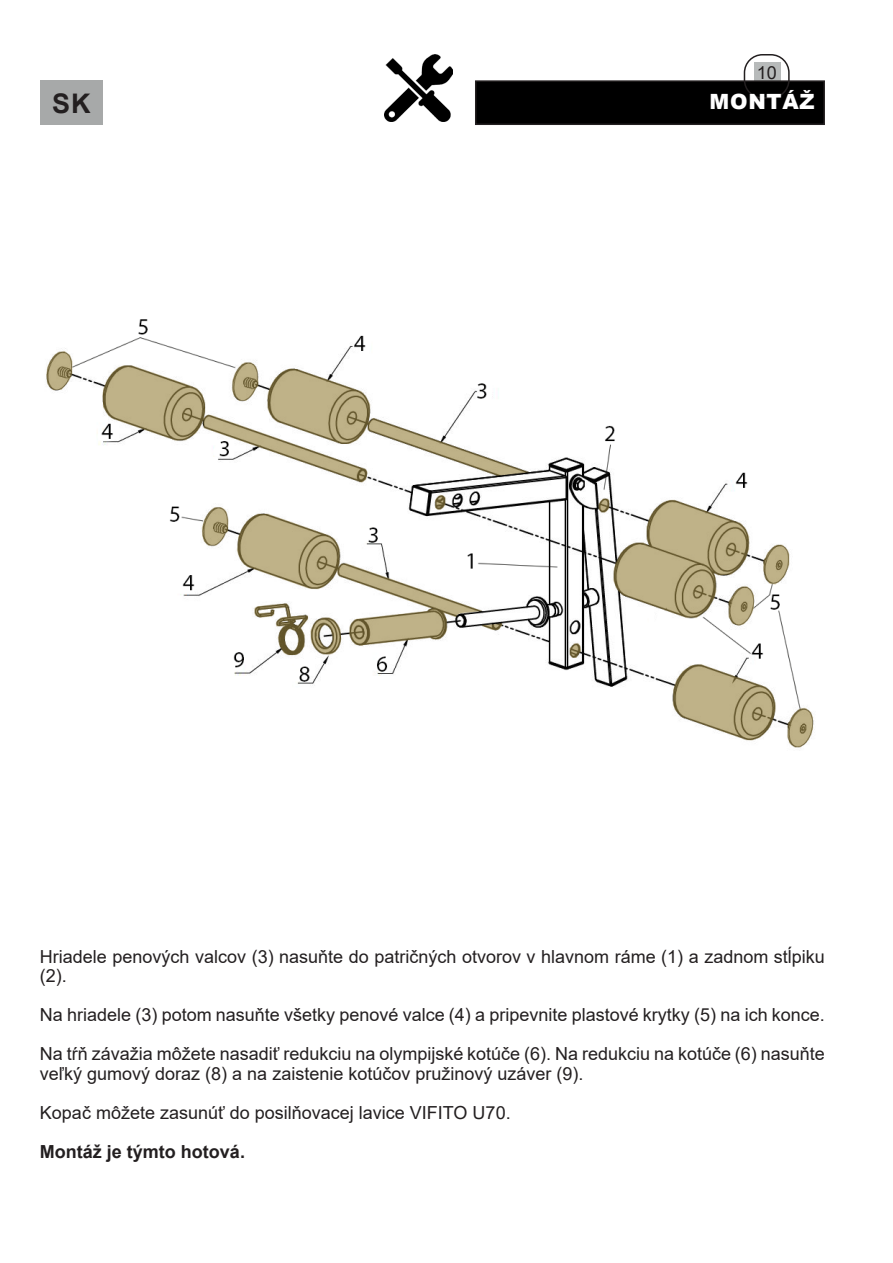
<style>
.page{position:relative;width:893px;height:1263px;background:#fff}
.page>*{position:absolute;margin:0;border:0;box-sizing:border-box;transform-origin:0 0}
.t1{font:700 27px "Arial";color:#231f20}
.t2{font:900 21px "Arial";letter-spacing:.035em;color:#fff}
.Text{font:18px/19.5px "Arial";color:#231f20}
.Text-2{font:700 18px "Arial";color:#231f20}
</style>
<div class="page">
<div style="left:754px;top:62px;width:26px;height:21px;background:#b7baba"></div>
<div style="left:476px;top:81px;width:348px;height:43px;background:#000"></div>
<div style="left:475px;top:80px;width:350px;height:45px;border:2px solid #231f20"></div>
<div style="left:744px;top:54px;width:46px;height:45px;border:2px solid #231f20;border-radius:18px"></div>
<img style="left:384px;top:54px;width:68px;height:68px">
<div style="left:40px;top:80px;width:63px;height:45px;background:#a7a9a9"></div>
<img style="left:46px;top:319px;width:768px;height:429px">
<p class="Text" style="left:757px;top:62px;width:22px">10</p>
<h1 class="t1" style="left:52px;top:84px;width:40px">SK</h1>
<p class="t2" style="left:710px;top:87px;width:107px">MONTÁŽ</p>
<p class="Text" style="left:40px;top:947px;width:786px">Hriadele penových valcov (3) nasuňte do patričných otvorov v hlavnom ráme (1) a zadnom stĺpiku (2).</p>
<p class="Text" style="left:40px;top:1005px;width:786px">Na hriadele (3) potom nasuňte všetky penové valce (4) a pripevnite plastové krytky (5) na ich konce.</p>
<p class="Text" style="left:40px;top:1044px;width:786px">Na tŕň závažia môžete nasadiť redukciu na olympijské kotúče (6). Na redukciu na kotúče (6) nasuňte veľký gumový doraz (8) a na zaistenie kotúčov pružinový uzáver (9).</p>
<p class="Text" style="left:40px;top:1103px;width:472px">Kopač môžete zasunúť do posilňovacej lavice VIFITO U70.</p>
<p class="Text-2" style="left:40px;top:1139px;width:207px">Montáž je týmto hotová.</p>
</div>
